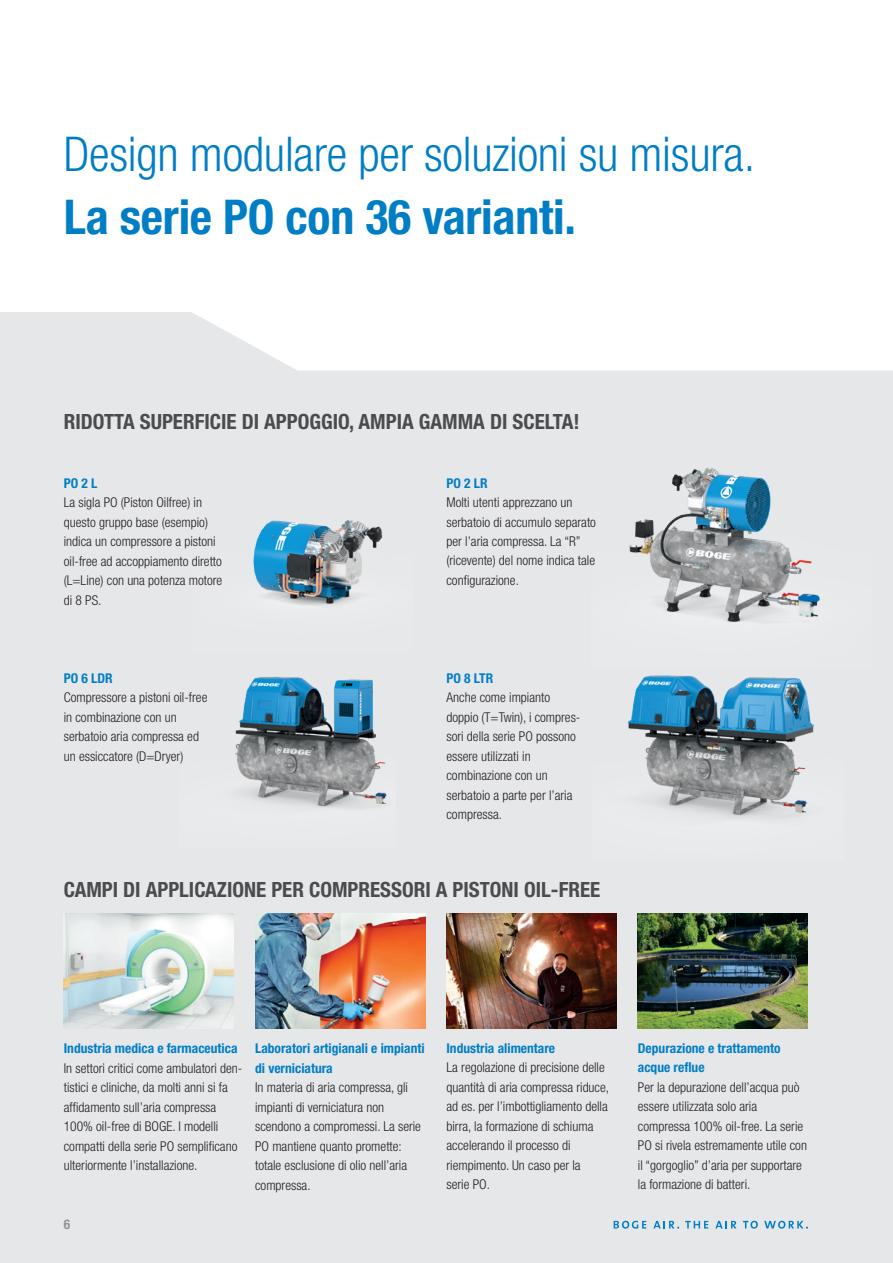
<style>
.page{position:relative;width:893px;height:1263px;background:#fff}
.page>*{position:absolute;margin:0;border:0;box-sizing:border-box;transform-origin:0 0}
.t1{font:300 condensed 48px "Helvetica Neue LT Pro";letter-spacing:-.005em;color:#007ec5}
.t2{font:700 condensed 48px "Helvetica Neue LT Pro";letter-spacing:-.005em;color:#007ec5}
.t3{font:700 condensed 21px "Helvetica Neue LT Pro";color:#4b4c4d}
.t4{font:300 condensed 13.5px/19.5px "Helvetica Neue LT Pro";color:#231f20}
.t5{font:700 condensed 13.5px/19.5px "Helvetica Neue LT Pro";color:#007ec5}
.t6{font:700 condensed 13.5px "Helvetica Neue LT Pro";color:#939598}
</style>
<div class="page">
<div style="left:0;top:312px;width:893px;height:951px;background:#e6e7e9"></div>
<img style="left:191px;top:465px;width:221px;height:187px">
<img style="left:591px;top:427px;width:281px;height:240px">
<img style="left:180px;top:654px;width:215px;height:193px">
<img style="left:593px;top:609px;width:251px;height:251px">
<img style="left:64px;top:913px;width:170px;height:115px">
<img style="left:255px;top:913px;width:170px;height:115px">
<img style="left:446px;top:913px;width:171px;height:115px">
<img style="left:638px;top:913px;width:170px;height:115px">
<svg style="left:614px;top:1221px;width:32px;height:7px"></svg>
<svg style="left:653px;top:1221px;width:26px;height:8px"></svg>
<svg style="left:685px;top:1221px;width:23px;height:7px"></svg>
<svg style="left:715px;top:1221px;width:21px;height:7px"></svg>
<svg style="left:743px;top:1221px;width:15px;height:7px"></svg>
<svg style="left:764px;top:1221px;width:44px;height:8px"></svg>
<h1 class="t1" style="left:64px;top:126px;width:693px">Design modulare per soluzioni su misura.</h1>
<h1 class="t2" style="left:64px;top:188px;width:514px">La serie PO con 36 varianti.</h1>
<h2 class="t3" style="left:64px;top:409px;width:517px">RIDOTTA SUPERFICIE DI APPOGGIO, AMPIA GAMMA DI SCELTA!</h2>
<p class="t5" style="left:64px;top:473px;width:35px">PO 2 L</p>
<p class="t4" style="left:64px;top:492px;width:160px">La sigla PO (Piston Oilfree) in questo gruppo base (esempio) indica un compressore a pistoni oil-free ad accoppiamento diretto (L=Line) con una potenza motore di 8 PS.</p>
<p class="t5" style="left:64px;top:668px;width:50px">PO 6 LDR</p>
<p class="t4" style="left:64px;top:687px;width:145px">Compressore a pistoni oil-free in combinazione con un serbatoio aria compressa ed un essiccatore (D=Dryer)</p>
<p class="t5" style="left:446px;top:473px;width:43px">PO 2 LR</p>
<p class="t4" style="left:446px;top:492px;width:151px">Molti utenti apprezzano un serbatoio di accumulo separato per l’aria compressa. La “R” (ricevente) del nome indica tale configurazione.</p>
<p class="t5" style="left:446px;top:668px;width:48px">PO 8 LTR</p>
<p class="t4" style="left:446px;top:687px;width:135px">Anche come impianto doppio (T=Twin), i compres&shy;sori della serie PO possono essere utilizzati in combinazione con un serbatoio a parte per l’aria compressa.</p>
<h2 class="t3" style="left:64px;top:877px;width:538px">CAMPI DI APPLICAZIONE PER COMPRESSORI A PISTONI OIL-FREE</h2>
<p class="t5" style="left:64px;top:1038px;width:175px">Industria medica e farmaceutica</p>
<p class="t4" style="left:64px;top:1058px;width:180px">In settori critici come ambulatori den&shy;tistici e cliniche, da molti anni si fa affidamento sull’aria compressa 100% oil-free di BOGE. I modelli compatti della serie PO semplificano ulteriormente l’installazione.</p>
<p class="t6" style="left:64px;top:1216px;width:8px">6</p>
<p class="t5" style="left:255px;top:1038px;width:171px">Laboratori artigianali e impianti di verniciatura</p>
<p class="t4" style="left:255px;top:1077px;width:167px">In materia di aria compressa, gli impianti di verniciatura non scendono a compromessi. La serie<br>PO mantiene quanto promette: totale esclusione di olio nell’aria compressa.</p>
<p class="t5" style="left:446px;top:1038px;width:110px">Industria alimentare</p>
<p class="t4" style="left:446px;top:1058px;width:164px">La regolazione di precisione delle quantità di aria compressa riduce, ad es. per l’imbottigliamento della birra, la formazione di schiuma accelerando il processo di riempimento. Un caso per la<br>serie PO.</p>
<p class="t5" style="left:638px;top:1038px;width:144px">Depurazione e trattamento acque reflue</p>
<p class="t4" style="left:638px;top:1077px;width:171px">Per la depurazione dell’acqua può essere utilizzata solo aria compressa 100% oil-free. La serie<br>PO si rivela estremamente utile con il “gorgoglio” d’aria per supportare la formazione di batteri.</p>
</div>
